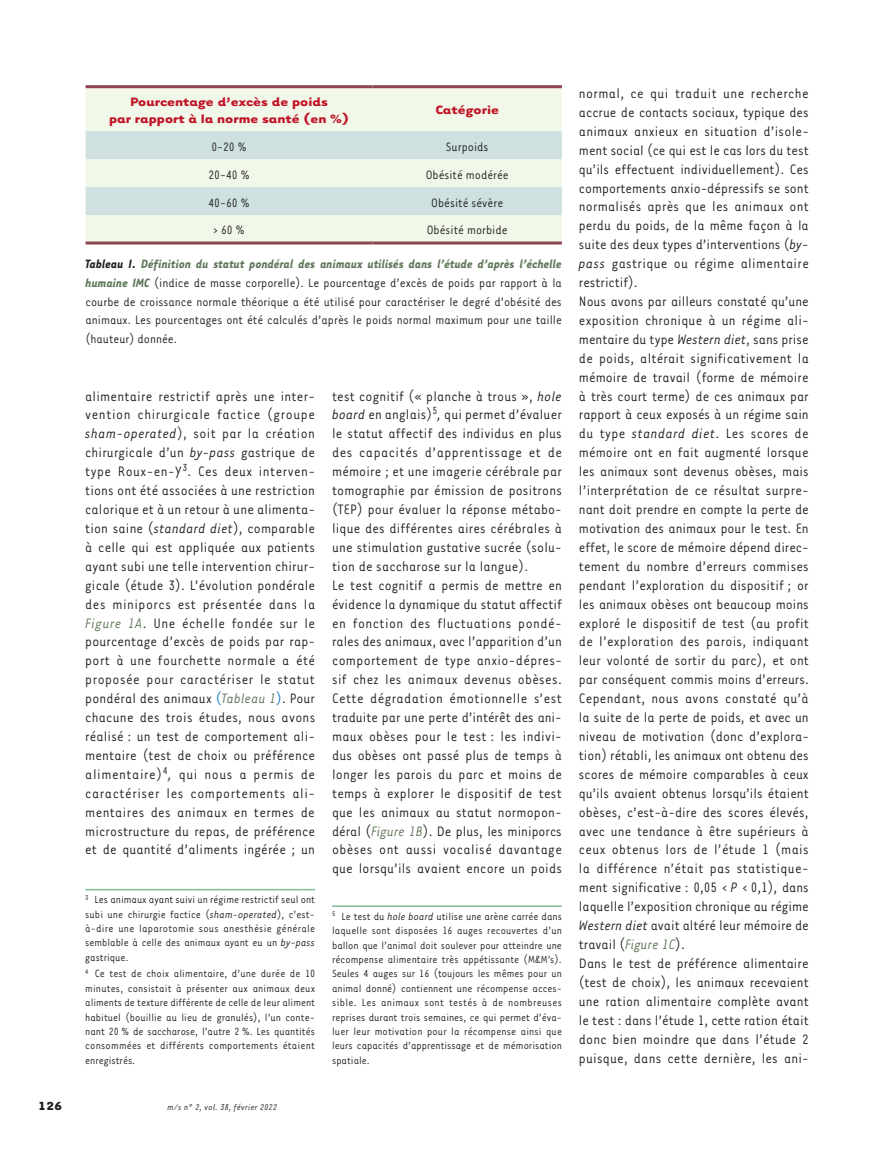
<style>
.page{position:relative;width:894px;height:1149px;background:#fff}
.page>*{position:absolute;margin:0;border:0;box-sizing:border-box;transform-origin:0 0}
.t1{font:15.75px/18.9px "Tarzana Narrow";letter-spacing:.005em;color:#231f20}
.t2{font:13.95px/18.9px "Tarzana Narrow";color:#231f20;text-align:justify}
.t3{font:700 13.95px/16.8px "Tarzana Wide";color:#c11527;text-align:center}
.t4{font:700 13.5px "Tarzana Wide";color:#231f20}
.t5{font:12px/14.4px "Tarzana Narrow";color:#231f20;text-align:justify}
.t6{font:italic 9.75px "Tarzana Narrow";letter-spacing:.025em;color:#231f20}
.s1{font-weight:700;font-style:italic}
.s2{font-weight:700;font-style:italic;color:#5f7659}
.s3{font-style:italic}
.s4{font-style:italic;color:#5f7659}
.s5{color:#0070c0}
</style>
<div class="page">
<hr style="left:85px;top:888px;width:230px;height:2px;background:#84ba95">
<hr style="left:332px;top:905px;width:229px;height:1px;background:#84ba95">
<div style="left:85px;top:88px;width:476px;height:153px;background:#f1f7e9"></div>
<svg style="left:85px;top:131px;width:476px;height:84px;background:#d9e7e3"></svg>
<hr style="left:85px;top:85px;width:287px;height:3px;background:#8d454f">
<hr style="left:372px;top:85px;width:189px;height:3px;background:#8d454f">
<hr style="left:85px;top:241px;width:287px;height:3px;background:#8d454f">
<hr style="left:372px;top:241px;width:189px;height:3px;background:#8d454f">
<p class="t3" style="left:109px;top:92px;width:241px">Pourcentage d’excès de poids<br>par rapport à la norme santé (en %)</p>
<p class="t3" style="left:435px;top:101px;width:65px">Catégorie</p>
<p class="t2" style="left:211px;top:136px;width:37px">0-20 %</p>
<p class="t2" style="left:445px;top:136px;width:44px">Surpoids</p>
<p class="t2" style="left:208px;top:164px;width:43px">20-40 %</p>
<p class="t2" style="left:425px;top:164px;width:85px">Obésité modérée</p>
<p class="t2" style="left:208px;top:192px;width:43px">40-60 %</p>
<p class="t2" style="left:431px;top:192px;width:73px">Obésité sévère</p>
<p class="t2" style="left:213px;top:220px;width:33px">&gt;60%</p>
<p class="t2" style="left:426px;top:220px;width:82px">Obésité morbide</p>
<p class="t2" style="left:86px;top:253px;width:477px"><span class="s1">Tableau I.</span> <span class="s2">Définition du statut pondéral des animaux utilisés dans l’étude d’après l’échelle humaine IMC</span> (indice de masse corporelle). Le pourcentage d’excès de poids par rapport à la courbe de croissance normale théorique a été utilisé pour caractériser le degré d’obésité des animaux. Les pourcentages ont été calculés d’après le poids normal maximum pour une taille (hauteur) donnée.</p>
<p class="t1" style="left:85px;top:385px;width:231px;text-align:justify">alimentaire restrictif après une inter&shy;vention chirurgicale factice (groupe <span class="s3">sham-operated</span>), soit par la création chirurgicale d’un <span class="s3">by-pass</span> gastrique de type Roux-en-Y<sup>3</sup>. Ces deux interven&shy;tions ont été associées à une restriction calorique et à un retour à une alimenta&shy;tion saine (<span class="s3">standard diet</span>), comparable à celle qui est appliquée aux patients ayant subi une telle intervention chirur&shy;gicale (étude 3). L’évolution pondérale des miniporcs est présentée dans la <span class="s4">Figure 1A</span>. Une échelle fondée sur le pourcentage d’excès de poids par rap&shy;port à une fourchette normale a été proposée pour caractériser le statut pondéral des animaux <span class="s5">(</span><span class="s4">Tableau 1</span><span class="s5">)</span>. Pour chacune des trois études, nous avons réalisé : un test de comportement ali&shy;mentaire (test de choix ou préférence alimentaire)<sup>4</sup><span class="s3">,</span> qui nous a permis de caractériser les comportements ali&shy;mentaires des animaux en termes de microstructure du repas, de préférence et de quantité d’aliments ingérée ; un</p>
<p class="t5" style="left:85px;top:891px;width:231px"><sup>3</sup> Les animaux ayant suivi un régime restrictif seul ont subi une chirurgie factice (<span class="s3">sham-operated</span>), c’est&shy;à-dire une laparotomie sous anesthésie générale semblable à celle des animaux ayant eu un <span class="s3">by-pass </span>gastrique.</p>
<p class="t5" style="left:85px;top:965px;width:231px"><sup>4</sup> Ce test de choix alimentaire, d’une durée de 10 minutes, consistait à présenter aux animaux deux aliments de texture différente de celle de leur aliment habituel (bouillie au lieu de granulés), l’un conte&shy;nant 20 % de saccharose, l’autre 2 %. Les quantités consommées et différents comportements étaient enregistrés.</p>
<p class="t4" style="left:38px;top:1097px;width:26px">126</p>
<p class="t6" style="left:167px;top:1100px;width:111px">m/s n° 2, vol. 38, février 2022</p>
<p class="t1" style="left:332px;top:385px;width:231px">test cognitif (« planche à trous », <span class="s3">hole board</span> en anglais)<sup>5</sup><span class="s3">,</span> qui permet d’évaluer le statut affectif des individus en plus des capacités d’apprentissage et de mémoire ; et une imagerie cérébrale par tomographie par émission de positrons (TEP) pour évaluer la réponse métabo&shy;lique des différentes aires cérébrales à une stimulation gustative sucrée (solu&shy;tion de saccharose sur la langue).<br>Le test cognitif a permis de mettre en évidence la dynamique du statut affectif en fonction des fluctuations pondé&shy;rales des animaux, avec l’apparition d’un comportement de type anxio-dépres&shy;sif chez les animaux devenus obèses.<br>Cette dégradation émotionnelle s’est traduite par une perte d’intérêt des ani&shy;maux obèses pour le test : les indivi&shy;dus obèses ont passé plus de temps à longer les parois du parc et moins de temps à explorer le dispositif de test que les animaux au statut normopon&shy;déral (<span class="s4">Figure 1B</span>). De plus, les miniporcs obèses ont aussi vocalisé davantage que lorsqu’ils avaient encore un poids</p>
<p class="t5" style="left:332px;top:908px;width:231px"><sup>5</sup> Le test du <span class="s3">hole board</span> utilise une arène carrée dans laquelle sont disposées 16 auges recouvertes d’un ballon que l’animal doit soulever pour atteindre une récompense alimentaire très appétissante (M&amp;M’s).<br>Seules 4 auges sur 16 (toujours les mêmes pour un animal donné) contiennent une récompense acces&shy;sible. Les animaux sont testés à de nombreuses reprises durant trois semaines, ce qui permet d’éva&shy;luer leur motivation pour la récompense ainsi que leurs capacités d’apprentissage et de mémorisation spatiale.</p>
<p class="t1" style="left:578px;top:83px;width:231px">normal, ce qui traduit une recherche accrue de contacts sociaux, typique des animaux anxieux en situation d’isole&shy;ment social (ce qui est le cas lors du test qu’ils effectuent individuellement). Ces comportements anxio-dépressifs se sont normalisés après que les animaux ont perdu du poids, de la même façon à la suite des deux types d’interventions (<span class="s3">by&shy;pass</span> gastrique ou régime alimentaire restrictif).<br>Nous avons par ailleurs constaté qu’une exposition chronique à un régime ali&shy;mentaire du type <span class="s3">Western diet</span>, sans prise de poids, altérait significativement la mémoire de travail (forme de mémoire à très court terme) de ces animaux par rapport à ceux exposés à un régime sain du type <span class="s3">standard diet</span>. Les scores de mémoire ont en fait augmenté lorsque les animaux sont devenus obèses, mais l’interprétation de ce résultat surpre&shy;nant doit prendre en compte la perte de motivation des animaux pour le test. En effet, le score de mémoire dépend direc&shy;tement du nombre d’erreurs commises pendant l’exploration du dispositif ; or les animaux obèses ont beaucoup moins exploré le dispositif de test (au profit de l’exploration des parois, indiquant leur volonté de sortir du parc), et ont par conséquent commis moins d’erreurs.<br>Cependant, nous avons constaté qu’à la suite de la perte de poids, et avec un niveau de motivation (donc d’explora&shy;tion) rétabli, les animaux ont obtenu des scores de mémoire comparables à ceux qu’ils avaient obtenus lorsqu’ils étaient obèses, c’est-à-dire des scores élevés, avec une tendance à être supérieurs à ceux obtenus lors de l’étude 1 (mais la différence n’était pas statistique&shy;ment significative : 0,05 &lt; <span class="s3">P</span> &lt; 0,1), dans laquelle l’exposition chronique au régime <span class="s3">Western diet</span> avait altéré leur mémoire de travail (<span class="s4">Figure 1C</span>).<br>Dans le test de préférence alimentaire (test de choix), les animaux recevaient une ration alimentaire complète avant le test : dans l’étude 1, cette ration était donc bien moindre que dans l’étude 2 puisque, dans cette dernière, les ani-</p>
</div>
